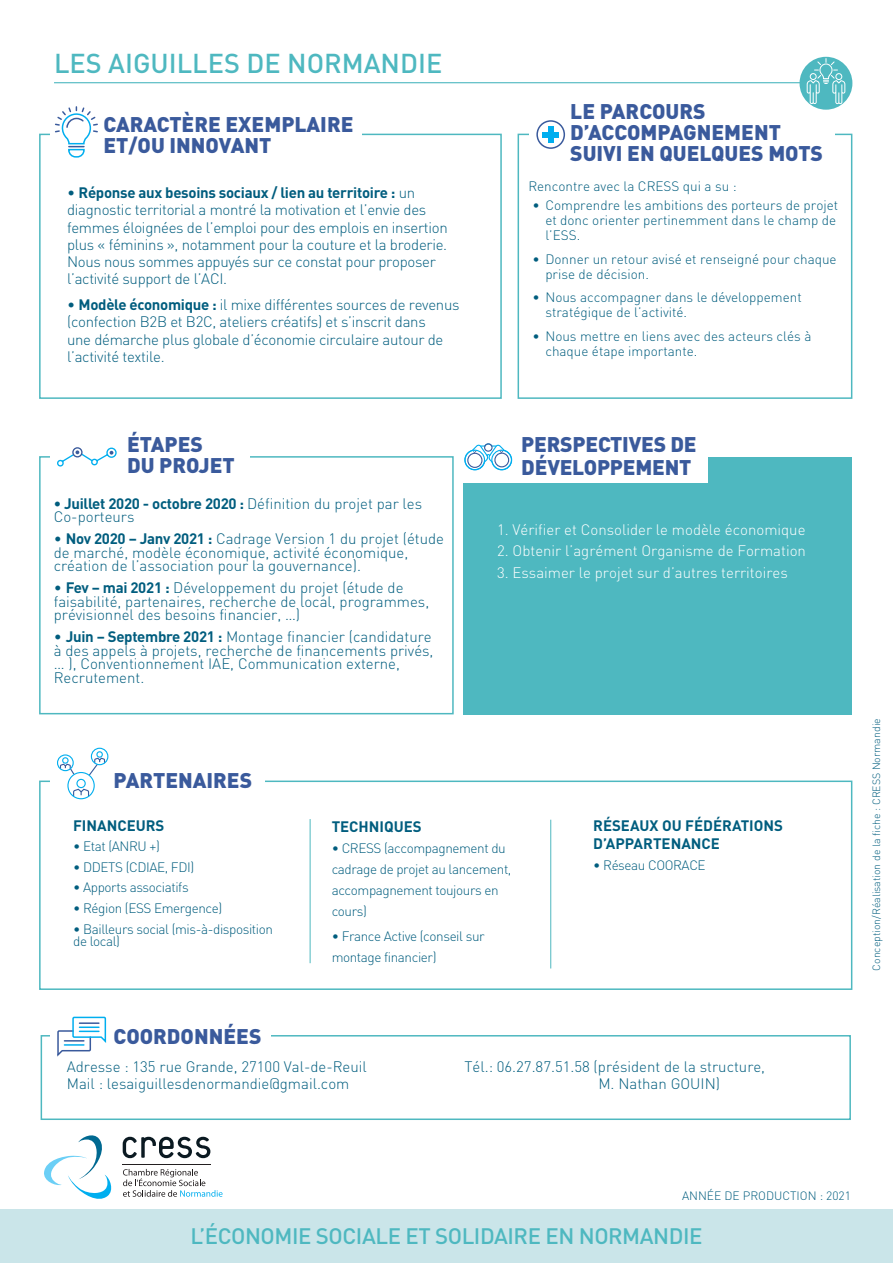
<style>
.page{position:relative;width:893px;height:1263px;background:#fff}
.page>*{position:absolute;margin:0;border:0;box-sizing:border-box;transform-origin:0 0}
.t1{font:500 27px "DIN";color:#4eb8c0}
.t2{font:500 22.2px "DIN";letter-spacing:-.02em;color:#4eb8c0}
.t3{font:900 21px/21px "DIN";color:#3a5a9c}
.t4{font:300 15px/13.5px "DIN";color:#005d7e}
.t5{font:300 15px/17.2px "DIN";letter-spacing:-.02em;color:#005d7e}
.t6{font:300 15px "DIN";color:#fff}
.t7{font:700 15px/18px "DIN";color:#005d7e}
.t8{font:300 13.5px/15px "DIN";color:#005d7e}
.t9{font:300 13.5px/21px "DIN";letter-spacing:-.03em;color:#005d7e}
.t10{font:300 12px "DIN";color:#005d7e}
.t11{font:300 10.5px "DIN";color:#005d7e}
.s1{font-weight:700}
</style>
<div class="page">
<div style="left:0;top:1209px;width:893px;height:54px;background:#cae5e9"></div>
<div style="left:39px;top:134px;width:463px;height:265px;border:2px solid #4eb8c0"></div>
<div style="left:518px;top:134px;width:334px;height:265px;border:2px solid #4eb8c0"></div>
<div style="left:529px;top:128px;width:305px;height:14px;background:#fff"></div>
<div style="left:536px;top:120px;width:29px;height:29px;border:2px solid #3a5a9c;border-radius:50%"></div>
<div style="left:542px;top:132px;width:17px;height:5px;background:#00aeef"></div>
<div style="left:548px;top:126px;width:5px;height:17px;background:#00aeef"></div>
<hr style="left:54px;top:82px;width:772px;height:1px;background:#4eb8c0">
<svg style="left:799px;top:57px;width:53px;height:53px"></svg>
<div style="left:50px;top:128px;width:312px;height:14px;background:#fff"></div>
<div style="left:463px;top:457px;width:389px;height:257px;background:#4eb8c0"></div>
<div style="left:454px;top:442px;width:254px;height:40px;background:#fff"></div>
<svg style="left:464px;top:443px;width:49px;height:28px"></svg>
<div style="left:39px;top:456px;width:415px;height:258px;border:2px solid #4eb8c0"></div>
<div style="left:50px;top:451px;width:200px;height:14px;background:#fff"></div>
<svg style="left:57px;top:447px;width:60px;height:20px"></svg>
<div style="left:72px;top:447px;width:11px;height:10px;border:1px solid #3a5a9c;border-radius:50%"></div>
<svg style="left:55px;top:106px;width:43px;height:52px"></svg>
<svg style="left:44px;top:1135px;width:68px;height:64px"></svg>
<svg style="left:123px;top:1137px;width:87px;height:21px"></svg>
<svg style="left:123px;top:1164px;width:100px;height:33px"></svg>
<svg style="left:807px;top:59px;width:38px;height:45px"></svg>
<div style="left:41px;top:1035px;width:810px;height:85px;border:2px solid #4eb8c0"></div>
<div style="left:50px;top:1028px;width:220px;height:14px;background:#fff"></div>
<svg style="left:57px;top:1016px;width:50px;height:41px"></svg>
<div style="left:39px;top:780px;width:813px;height:210px;border:2px solid #4eb8c0"></div>
<hr style="left:310px;top:819px;width:1px;height:144px;background:#4eb8c0">
<hr style="left:550px;top:820px;width:1px;height:148px;background:#4eb8c0">
<div style="left:50px;top:774px;width:215px;height:13px;background:#fff"></div>
<svg style="left:57px;top:747px;width:52px;height:53px"></svg>
<h1 class="t1" style="left:54px;top:46px;width:390px">LES AIGUILLES DE NORMANDIE</h1>
<h3 class="t3" style="left:103px;top:113px;width:251px">CARACTÈRE EXEMPLAIRE<br>ET/OU INNOVANT</h3>
<p class="t5" style="left:67px;top:184px;width:382px">• <span class="s1">Réponse aux besoins sociaux / lien au territoire :</span> un diagnostic territorial a montré la motivation et l’envie des femmes éloignées de l’emploi pour des emplois en insertion plus « féminins », notamment pour la couture et la broderie.<br>Nous nous sommes appuyés sur ce constat pour proposer l’activité support de l’ACI.</p>
<p class="t5" style="left:67px;top:296px;width:394px">• <span class="s1">Modèle économique :</span> il mixe différentes sources de revenus (confection B2B et B2C, ateliers créatifs) et s’inscrit dans<br>une démarche plus globale d’économie circulaire autour de l’activité textile.</p>
<h3 class="t3" style="left:127px;top:433px;width:109px">ÉTAPES<br>DU PROJET</h3>
<p class="t4" style="left:54px;top:496px;width:370px"><span class="s1">• Juillet 2020 - octobre 2020 :</span> Définition du projet par les<br>Co-porteurs</p>
<p class="t4" style="left:54px;top:532px;width:392px">• <span class="s1">Nov 2020 – Janv 2021 :</span> Cadrage Version 1 du projet (étude de marché, modèle économique, activité économique, création de l’association pour la gouvernance).</p>
<p class="t4" style="left:54px;top:581px;width:377px">• <span class="s1">Fev – mai 2021 :</span> Développement du projet (étude de faisabilité, partenaires, recherche de local, programmes, prévisionnel des besoins financier, …)</p>
<p class="t4" style="left:54px;top:630px;width:381px">• <span class="s1">Juin – Septembre 2021 :</span> Montage financier (candidature à des appels à projets, recherche de financements privés, … ), Conventionnement IAE, Communication externe, Recrutement.</p>
<h3 class="t3" style="left:114px;top:768px;width:140px">PARTENAIRES</h3>
<h3 class="t3" style="left:570px;top:100px;width:254px">LE PARCOURS<br>D’ACCOMPAGNEMENT<br>SUIVI EN QUELQUES MOTS</h3>
<p class="t8" style="left:528px;top:178px;width:210px">Rencontre avec la CRESS qui a su :</p>
<p class="t8" style="left:545px;top:198px;width:294px;text-indent:-13px">• Comprendre les ambitions des porteurs de projet et donc orienter pertinemment dans le champ de l’ESS.</p>
<p class="t8" style="left:545px;top:251px;width:293px;text-indent:-13px">• Donner un retour avisé et renseigné pour chaque prise de décision.</p>
<p class="t8" style="left:545px;top:290px;width:258px;text-indent:-13px">• Nous accompagner dans le développement stratégique de l’activité.</p>
<p class="t8" style="left:545px;top:328px;width:268px;text-indent:-13px">• Nous mettre en liens avec des acteurs clés à chaque étape importante.</p>
<h3 class="t3" style="left:521px;top:432px;width:177px;line-height:22.5px">PERSPECTIVES DE<br>DÉVELOPPEMENT</h3>
<p class="t6" style="left:497px;top:520px;width:310px">1. Vérifier et Consolider le modèle économique</p>
<p class="t6" style="left:497px;top:542px;width:310px">2. Obtenir l’agrément Organisme de Formation</p>
<p class="t6" style="left:497px;top:563px;width:292px">3. Essaimer le projet sur d’autres territoires</p>
<p class="t7" style="left:73px;top:816px;width:93px">FINANCEURS</p>
<p class="t9" style="left:73px;top:836px;width:88px">• Etat (ANRU +)</p>
<p class="t9" style="left:73px;top:856px;width:123px">• DDETS (CDIAE, FDI)</p>
<p class="t9" style="left:73px;top:877px;width:117px">• Apports associatifs</p>
<p class="t9" style="left:73px;top:897px;width:151px">• Région (ESS Emergence)</p>
<p class="t9" style="left:73px;top:922px;width:201px;line-height:12px">• Bailleurs social (mis-à-disposition de local)</p>
<h3 class="t3" style="left:114px;top:1025px;width:149px">COORDONNÉES</h3>
<p class="t7" style="left:332px;top:817px;width:92px">TECHNIQUES</p>
<p class="t9" style="left:332px;top:837px;width:181px">• CRESS (accompagnement du cadrage de projet au lancement, accompagnement toujours en cours)</p>
<p class="t9" style="left:332px;top:925px;width:154px">• France Active (conseil sur montage financier)</p>
<p class="t7" style="left:593px;top:816px;width:191px">RÉSEAUX OU FÉDÉRATIONS<br>D’APPARTENANCE</p>
<p class="t9" style="left:593px;top:854px;width:114px">• Réseau COORACE</p>
<p class="t4" style="left:67px;top:1058px;width:302px;line-height:17.2px">Adresse : 135 rue Grande, 27100 Val-de-Reuil<br>Mail : lesaiguillesdenormandie@gmail.com</p>
<p class="t4" style="left:598px;top:1058px;width:168px;line-height:17.2px;text-indent:-134px">Tél.: 06.27.87.51.58 (président de la structure,<br>M. Nathan GOUIN)</p>
<p class="t11" style="left:870px;top:971px;width:254px;rotate:-90deg">Conception/Réalisation de la fiche : CRESS Normandie</p>
<p class="t10" style="left:682px;top:1188px;width:170px">ANNÉE DE PRODUCTION : 2021</p>
<h2 class="t2" style="left:190px;top:1222px;width:514px">L’ÉCONOMIE SOCIALE ET SOLIDAIRE EN NORMANDIE</h2>
</div>
